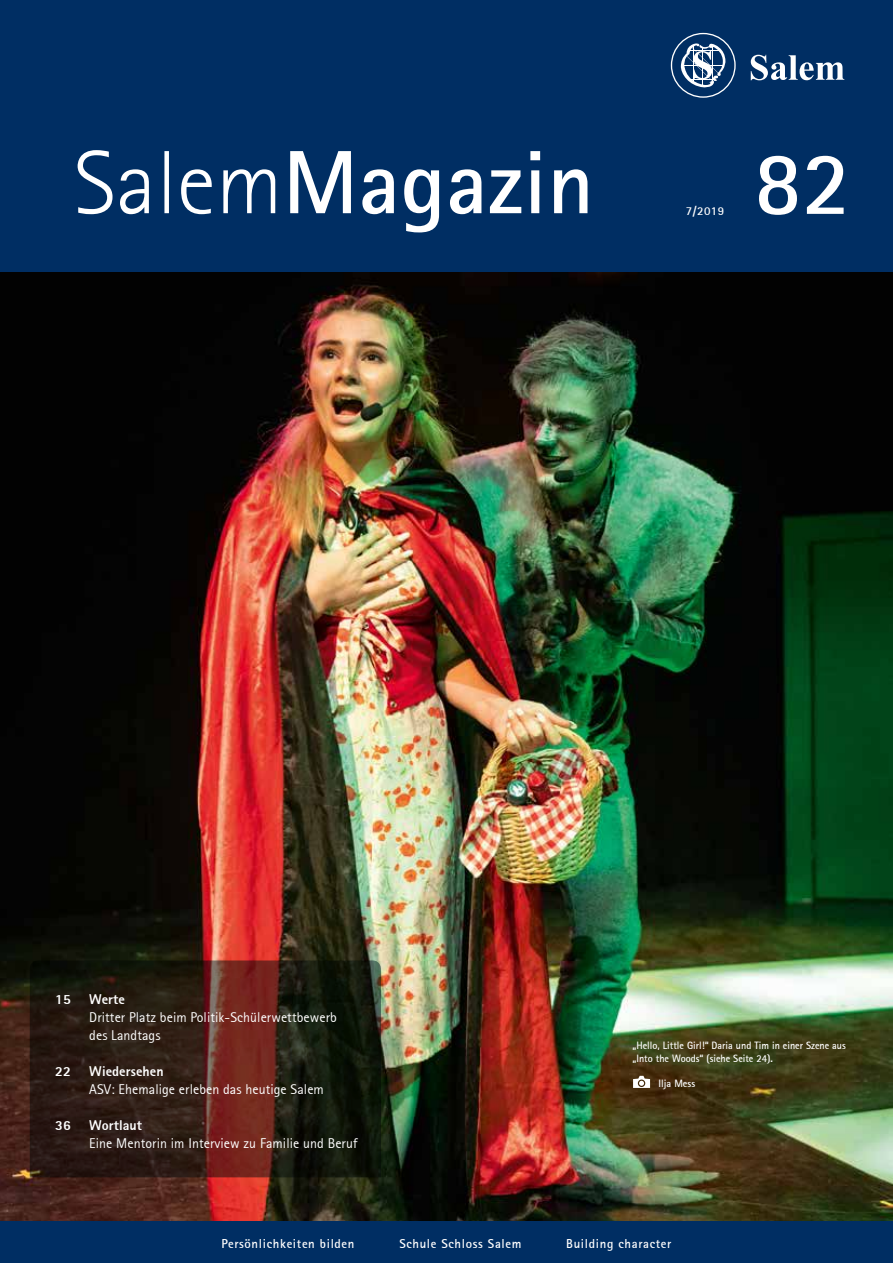
<style>
.page{position:relative;width:893px;height:1263px;background:#fff}
.page>*{position:absolute;margin:0;border:0;box-sizing:border-box;transform-origin:0 0}
.t1{font:700 90px "Rotis Sans Serif";color:#fff}
.t2{font:13.95px/18px "Rotis Sans Serif";letter-spacing:.005em;color:#fff}
.t3{font:800 13.95px "Rotis Sans Serif";letter-spacing:.005em;color:#fff}
.t4{font:700 12.75px "Rotis Sans Serif";letter-spacing:.05em;color:#fff}
.t5{font:700 12px "Rotis Sans Serif";color:#fff}
.t6{font:700 10.5px/13.5px "Rotis Sans Serif";color:#fff;scale:.96 1}
.t7{font:700 10.5px "Rotis Sans Serif";color:#fff}
</style>
<div class="page">
<img style="left:0;top:272px;width:893px;height:950px">
<div style="left:0;top:1222px;width:893px;height:41px;background:#002e63"></div>
<div style="left:0;top:0;width:893px;height:272px;background:#002e63"></div>
<svg style="left:78px;top:150px;width:509px;height:82px"></svg>
<svg style="left:30px;top:960px;width:351px;height:217px;background:#321d14"></svg>
<svg style="left:751px;top:55px;width:93px;height:25px"></svg>
<svg style="left:671px;top:33px;width:65px;height:65px"></svg>
<svg style="left:633px;top:1076px;width:17px;height:12px"></svg>
<p class="t5" style="left:686px;top:203px;width:40px">7/2019</p>
<h1 class="t1" style="left:754px;top:126px;width:98px">82</h1>
<p class="t3" style="left:55px;top:990px;width:17px">15</p>
<p class="t3" style="left:89px;top:990px;width:37px">Werte</p>
<p class="t2" style="left:89px;top:1008px;width:249px">Dritter Platz beim Politik-Schülerwettbewerb des Landtags</p>
<p class="t3" style="left:55px;top:1062px;width:17px">22</p>
<p class="t3" style="left:89px;top:1062px;width:76px">Wiedersehen</p>
<p class="t2" style="left:89px;top:1080px;width:236px">ASV: Ehemalige erleben das heutige Salem</p>
<p class="t3" style="left:55px;top:1116px;width:17px">36</p>
<p class="t3" style="left:89px;top:1116px;width:54px">Wortlaut</p>
<p class="t2" style="left:89px;top:1134px;width:270px">Eine Mentorin im Interview zu Familie und Beruf</p>
<p class="t6" style="left:632px;top:1038px;width:224px">„Hello, Little Girl!“ Daria und Tim in einer Szene aus „Into the Woods“ (siehe Seite 24).</p>
<p class="t7" style="left:659px;top:1076px;width:38px">Ilja Mess</p>
<p class="t4" style="left:222px;top:1236px;width:134px">Persönlichkeiten bilden</p>
<p class="t4" style="left:399px;top:1236px;width:124px">Schule Schloss Salem</p>
<p class="t4" style="left:566px;top:1236px;width:107px">Building character</p>
</div>
